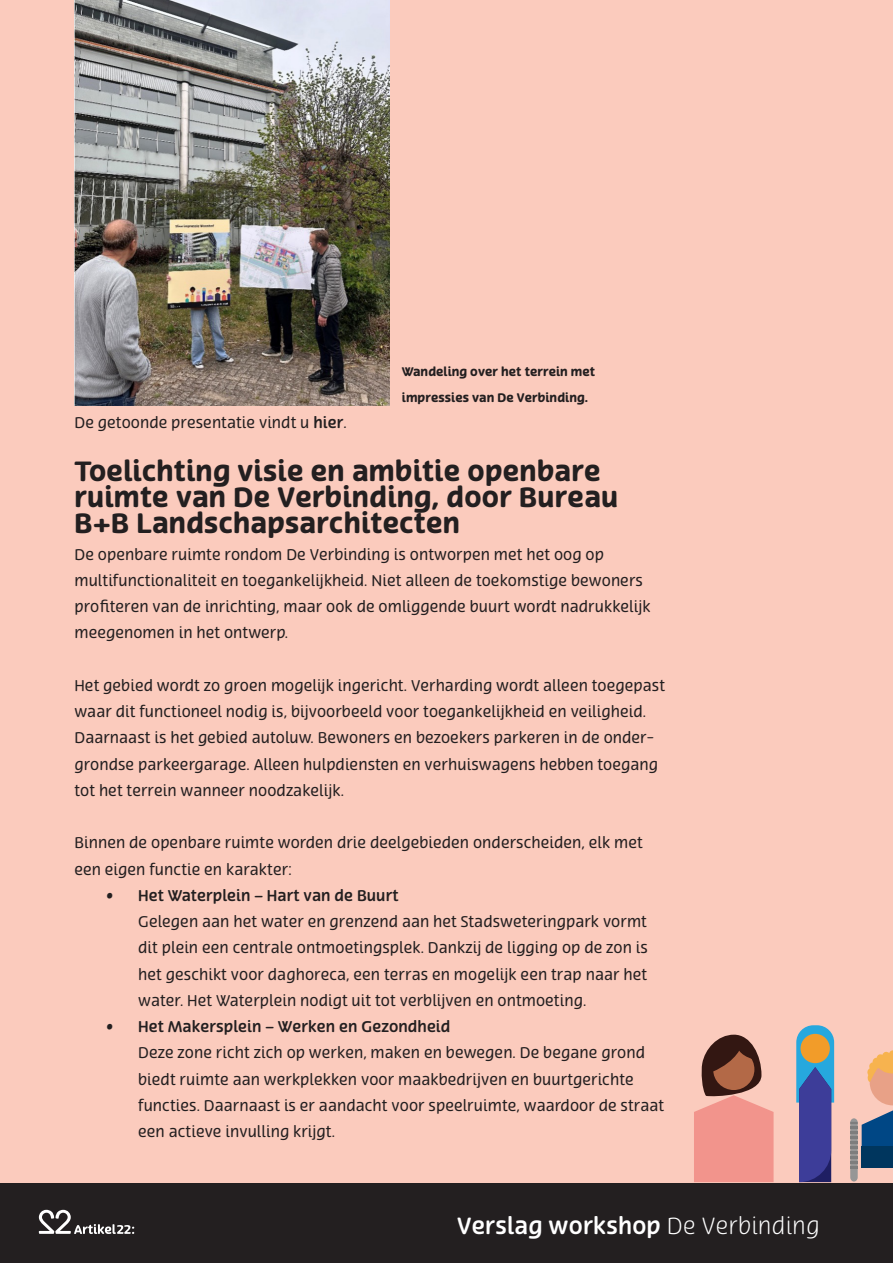
<style>
.page{position:relative;width:893px;height:1263px;background:#fff}
.page>*{position:absolute;margin:0;border:0;box-sizing:border-box;transform-origin:0 0}
.kopje{font:700 27px/26.2px "Terfens";letter-spacing:.01em;color:#231f20}
.t1{font:500 22.5px "Terfens";letter-spacing:.01em;color:#fff}
.brood{font:15px/26.2px "Terfens";letter-spacing:.005em;color:#231f20}
.brood_medium{font:500 15px "Terfens";letter-spacing:.005em;color:#231f20}
.bijschrift{font:700 12px/26.2px "Terfens";letter-spacing:.005em;color:#231f20}
.s1{font-weight:500}
.s2{font-weight:300}
</style>
<div class="page">
<div style="left:0;top:1182px;width:893px;height:81px;background:#231f20"></div>
<svg style="left:39px;top:1210px;width:95px;height:24px"></svg>
<div style="left:0;top:0;width:893px;height:1182px;background:#fbcbbd"></div>
<svg style="left:796px;top:1025px;width:38px;height:157px"></svg>
<svg style="left:850px;top:1050px;width:43px;height:131px"></svg>
<svg style="left:694px;top:1035px;width:80px;height:147px"></svg>
<img style="left:74px;top:0;width:315px;height:405px">
<p class="bijschrift" style="left:402px;top:359px;width:195px">Wandeling over het terrein met impressies van De Verbinding.</p>
<p class="brood" style="left:74px;top:410px;width:274px">De getoonde presentatie vindt u <span class="s1">hier</span>.</p>
<p class="kopje" style="left:74px;top:459px;width:545px">Toelichting visie en ambitie openbare ruimte van De Verbinding, door Bureau<br>B+B Landschapsarchitecten</p>
<p class="brood" style="left:74px;top:541px;width:578px">De openbare ruimte rondom De Verbinding is ontworpen met het oog op multifunctionaliteit en toegankelijkheid. Niet alleen de toekomstige bewoners profiteren van de inrichting, maar ook de omliggende buurt wordt nadrukkelijk meegenomen in het ontwerp.</p>
<p class="brood" style="left:74px;top:673px;width:592px">Het gebied wordt zo groen mogelijk ingericht. Verharding wordt alleen toegepast waar dit functioneel nodig is, bijvoorbeeld voor toegankelijkheid en veiligheid.<br>Daarnaast is het gebied autoluw. Bewoners en bezoekers parkeren in de onder&shy;grondse parkeergarage. Alleen hulpdiensten en verhuiswagens hebben toegang tot het terrein wanneer noodzakelijk.</p>
<p class="brood" style="left:74px;top:830px;width:570px">Binnen de openbare ruimte worden drie deelgebieden onderscheiden, elk met een eigen functie en karakter:</p>
<p class="brood_medium" style="left:106px;top:886px;width:294px">• Het Waterplein – Hart van de Buurt</p>
<p class="brood" style="left:138px;top:909px;width:511px;text-align:justify">Gelegen aan het water en grenzend aan het Stadsweteringpark vormt dit plein een centrale ontmoetingsplek. Dankzij de ligging op de zon is het geschikt voor daghoreca, een terras en mogelijk een trap naar het water. Het Waterplein nodigt uit tot verblijven en ontmoeting.</p>
<p class="brood_medium" style="left:106px;top:1017px;width:346px">• Het Makersplein – Werken en Gezondheid</p>
<p class="brood" style="left:138px;top:1040px;width:528px">Deze zone richt zich op werken, maken en bewegen. De begane grond biedt ruimte aan werkplekken voor maakbedrijven en buurtgerichte functies. Daarnaast is er aandacht voor speelruimte, waardoor de straat een actieve invulling krijgt.</p>
<h2 class="t1" style="left:457px;top:1212px;width:364px">Verslag workshop <span class="s2">De Verbinding</span></h2>
</div>
